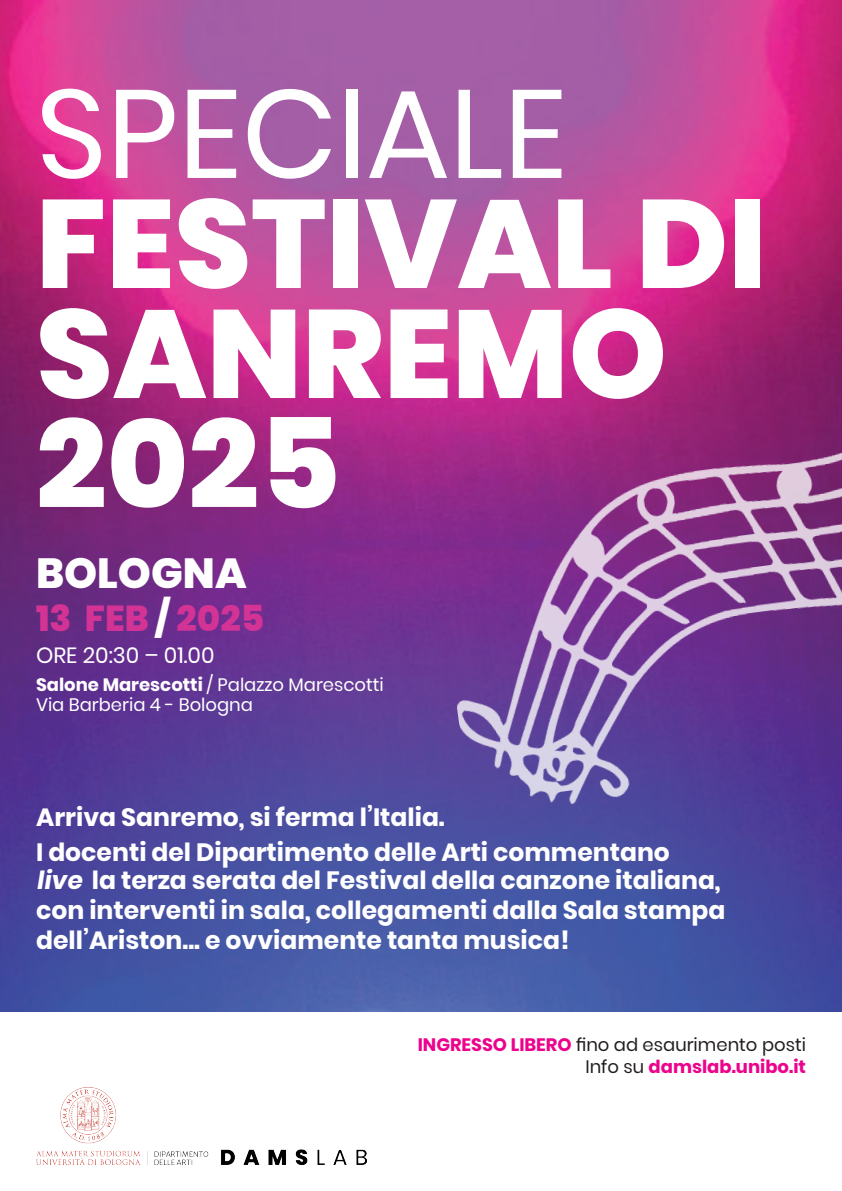
<style>
.page{position:relative;width:842px;height:1191px;background:#fff}
.page>*{position:absolute;margin:0;border:0;box-sizing:border-box;transform-origin:0 0}
.t1{font:800 125px/110px "Poppins";color:#fff}
.t2{font:125px "Poppins";color:#fff}
.t3{font:800 42px "Poppins";color:#fff}
.t4{font:800 36px "Poppins";color:#d33394}
.t5{font:700 25px/30px "Poppins";color:#fff}
.t6{font:22px "Poppins";color:#fff}
.t7{font:700 18px/21.6px "Poppins";color:#ed028c;text-align:right}
.t8{font:18px/19.8px "Poppins";color:#fff}
.s1{color:#fff}
.s2{font-weight:700}
.s3{font-style:italic}
.s4{font-weight:400;color:#231f20}
</style>
<div class="page">
<img style="left:37px;top:1087px;width:330px;height:77px">
<img style="left:0;top:0;width:842px;height:1011px">
<img style="left:390px;top:136px;width:452px;height:681px">
<h1 class="t2" style="left:36px;top:62px;width:532px">SPECIALE</h1>
<h1 class="t1" style="left:36px;top:190px;width:732px">FESTIVAL DI<br>SANREMO<br>2025</h1>
<h2 class="t3" style="left:36px;top:549px;width:212px">BOLOGNA</h2>
<h3 class="t4" style="left:36px;top:598px;width:230px">13 FEB <span class="s1">/</span> 2025</h3>
<p class="t6" style="left:36px;top:643px;width:180px">ORE 20:30 – 01.00</p>
<p class="t8" style="left:36px;top:675px;width:349px"><span class="s2">Salone Marescotti</span> / Palazzo Marescotti<br>Via Barberia 4 - Bologna</p>
<p class="t5" style="left:36px;top:800px;width:635px;line-height:35px">Arriva Sanremo, si ferma l’Italia.<br>I docenti del Dipartimento delle Arti commentano</p>
<p class="t5" style="left:36px;top:865px;width:691px"><span class="s3">live</span> la terza serata del Festival della canzone italiana, con interventi in sala, collegamenti dalla Sala stampa dell’Ariston... e ovviamente tanta musica!</p>
<p class="t7" style="left:418px;top:1034px;width:390px">INGRESSO LIBERO <span class="s4">fino ad esaurimento posti<br>Info su</span> damslab.unibo.it</p>
</div>
